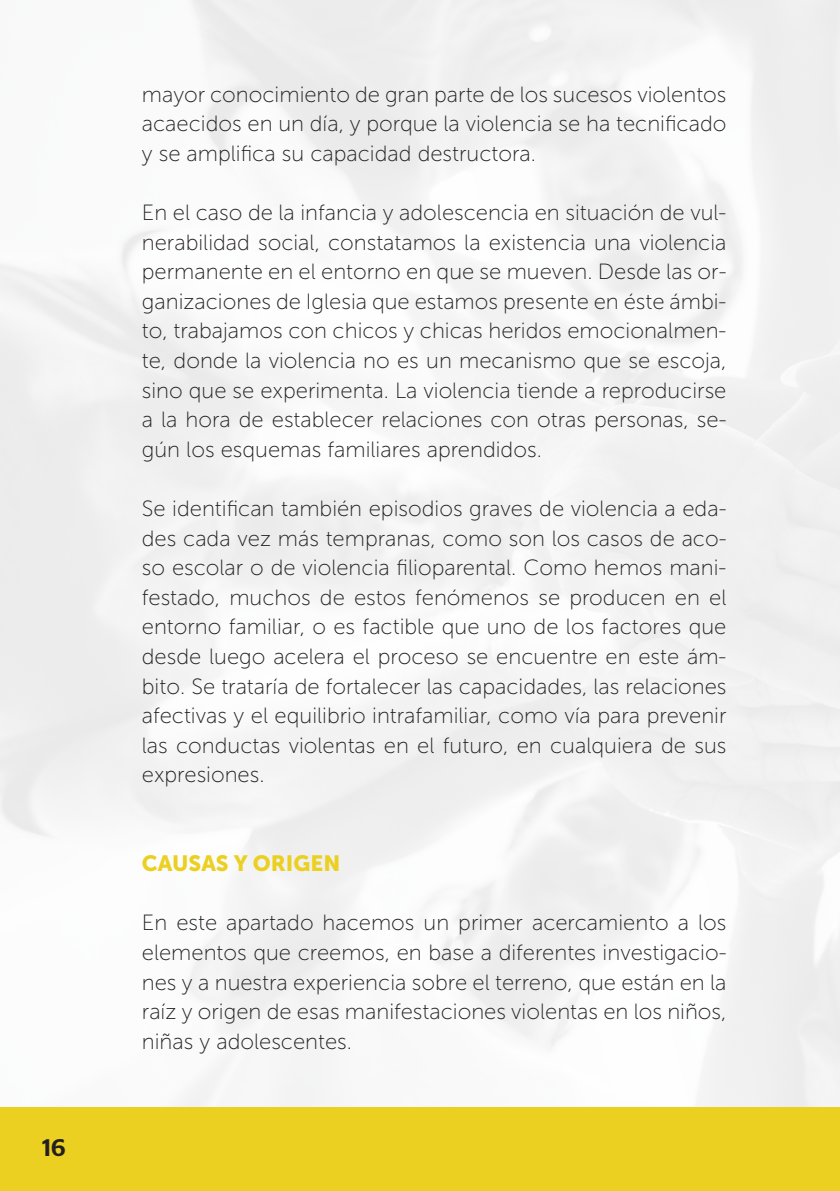
<style>
.page{position:relative;width:840px;height:1191px;background:#fff}
.page>*{position:absolute;margin:0;border:0;box-sizing:border-box;transform-origin:0 0}
.t1{font:500 24px "Stag Sans";color:#231f20}
.t2{font:22px/29.6px "Museo Sans 100";color:#231f20;text-align:justify}
.t3{font:22px "Museo Sans 900";color:#ebd021}
</style>
<div class="page">
<div style="left:0;top:1106px;width:839px;height:85px;background:#ebd021"></div>
<hr style="left:839px;top:1106px;width:1px;height:85px;background:#ebd021">
<p class="t1" style="left:42px;top:1133px;width:25px">16</p>
<p class="t2" style="left:142px;top:79px;width:585px">mayor conocimiento de gran parte de los sucesos violentos acaecidos en un día, y porque la violencia se ha tecnificado y se amplifica su capacidad destructora.</p>
<p class="t2" style="left:142px;top:198px;width:585px">En el caso de la infancia y adolescencia en situación de vul&shy;nerabilidad social, constatamos la existencia una violencia permanente en el entorno en que se mueven. Desde las or&shy;ganizaciones de Iglesia que estamos presente en éste ámbi&shy;to, trabajamos con chicos y chicas heridos emocionalmen&shy;te, donde la violencia no es un mecanismo que se escoja, sino que se experimenta. La violencia tiende a reproducirse a la hora de establecer relaciones con otras personas, se&shy;gún los esquemas familiares aprendidos.</p>
<p class="t2" style="left:142px;top:494px;width:586px">Se identifican también episodios graves de violencia a eda&shy;des cada vez más tempranas, como son los casos de aco&shy;so escolar o de violencia filioparental. Como hemos mani&shy;festado, muchos de estos fenómenos se producen en el entorno familiar, o es factible que uno de los factores que desde luego acelera el proceso se encuentre en este ám&shy;bito. Se trataría de fortalecer las capacidades, las relaciones afectivas y el equilibrio intrafamiliar, como vía para prevenir las conductas violentas en el futuro, en cualquiera de sus expresiones.</p>
<p class="t3" style="left:142px;top:851px;width:200px">CAUSAS Y ORIGEN</p>
<p class="t2" style="left:142px;top:908px;width:586px">En este apartado hacemos un primer acercamiento a los elementos que creemos, en base a diferentes investigacio&shy;nes y a nuestra experiencia sobre el terreno, que están en la raíz y origen de esas manifestaciones violentas en los niños, niñas y adolescentes.</p>
</div>
